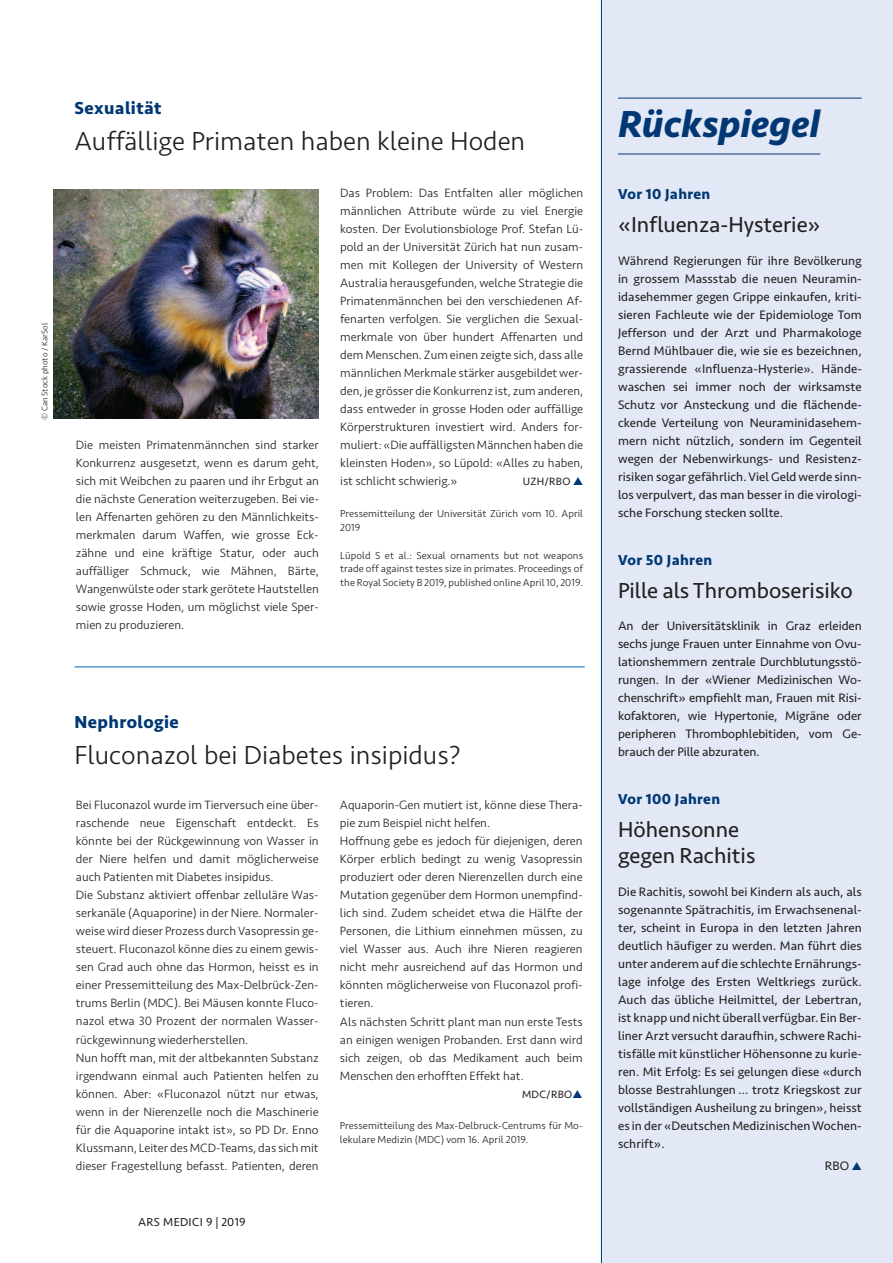
<style>
.page{position:relative;width:893px;height:1263px;background:#fff}
.page>*{position:absolute;margin:0;border:0;box-sizing:border-box;transform-origin:0 0}
.t1{font:italic 700 39px "Seravek";letter-spacing:-.005em;color:#013874}
.t2{font:300 27px "Seravek";color:#231f20}
.t3{font:22.5px/25.5px "Seravek";color:#231f20}
.t4{font:700 18px "Seravek";letter-spacing:.025em;color:#013874}
.t5{font:700 15px "Seravek";letter-spacing:.025em;color:#013874}
.t6{font:12.75px/18px "Seravek";letter-spacing:.005em;color:#231f20;text-align:justify}
.t7{font:300 12.45px/18px "Seravek";color:#231f20;text-align:justify}
.t8{font:12px "Seravek";letter-spacing:.025em;color:#231f20}
.t9{font:10.95px "Seravek";letter-spacing:.025em;color:#231f20}
.t10{font:300 10.5px/13.8px "Seravek";letter-spacing:.005em;color:#231f20}
.t11{font:300 8.4px "Seravek";letter-spacing:.005em;color:#231f20}
.s1{color:#013874}
</style>
<div class="page">
<div style="left:601px;top:0;width:292px;height:1263px;background:#e2e8f5"></div>
<hr style="left:618px;top:98px;width:244px;height:1px;background:#013874">
<hr style="left:618px;top:154px;width:202px;height:1px;background:#013874">
<hr style="left:74px;top:666px;width:511px;height:1px;background:#0166b3">
<img style="left:53px;top:189px;width:266px;height:229px">
<p class="t11" style="left:40px;top:420px;width:99px;rotate:-90deg">© Can Stock photo / KarSol</p>
<h3 class="t4" style="left:74px;top:94px;width:89px">Sexualität</h3>
<h2 class="t2" style="left:74px;top:125px;width:452px">Auffällige Primaten haben kleine Hoden</h2>
<p class="t7" style="left:76px;top:436px;width:245px">Die meisten Primatenmännchen sind starker Konkurrenz ausgesetzt, wenn es darum geht, sich mit Weibchen zu paaren und ihr Erbgut an die nächste Generation weiterzugeben. Bei vie&shy;len Affenarten gehören zu den Männlichkeits&shy;merkmalen darum Waffen, wie grosse Eck&shy;zähne und eine kräftige Statur, oder auch auffälliger Schmuck, wie Mähnen, Bärte, Wangenwülste oder stark gerötete Hautstellen sowie grosse Hoden, um möglichst viele Sper&shy;mien zu produzieren.</p>
<p class="t7" style="left:340px;top:184px;width:244px">Das Problem: Das Entfalten aller möglichen männlichen Attribute würde zu viel Energie kosten. Der Evolutionsbiologe Prof. Stefan Lü&shy;pold an der Universität Zürich hat nun zusam&shy;men mit Kollegen der University of Western Australia herausgefunden, welche Strategie die Primatenmännchen bei den verschiedenen Af&shy;fenarten verfolgen. Sie verglichen die Sexual&shy;merkmale von über hundert Affenarten und dem Menschen. Zum einen zeigte sich, dass alle männlichen Merkmale stärker ausgebildet wer&shy;den, je grösser die Konkurrenz ist, zum anderen, dass entweder in grosse Hoden oder auffällige Körperstrukturen investiert wird. Anders for&shy;muliert: «Die auffälligsten Männchen haben die kleinsten Hoden», so Lüpold: «Alles zu haben, ist schlicht schwierig.»</p>
<p class="t9" style="left:523px;top:473px;width:62px">UZH/RBO <span class="s1">▲</span></p>
<p class="t10" style="left:340px;top:507px;width:244px">Pressemitteilung der Universität Zürich vom 10. April<br>2019</p>
<p class="t10" style="left:340px;top:548px;width:244px;text-align:justify">Lüpold S et al.: Sexual ornaments but not weapons trade off against testes size in primates. Proceedings of the Royal Society B 2019, published online April 10, 2019.</p>
<h3 class="t4" style="left:74px;top:708px;width:106px">Nephrologie</h3>
<h2 class="t2" style="left:74px;top:739px;width:388px">Fluconazol bei Diabetes insipidus?</h2>
<p class="t7" style="left:76px;top:796px;width:244px;text-align:left">Bei Fluconazol wurde im Tierversuch eine über&shy;raschende neue Eigenschaft entdeckt. Es könnte bei der Rückgewinnung von Wasser in der Niere helfen und damit möglicherweise auch Patienten mit Diabetes insipidus.<br>Die Substanz aktiviert offenbar zelluläre Was&shy;serkanäle (Aquaporine) in der Niere. Normaler&shy;weise wird dieser Prozess durchVasopressin ge&shy;steuert. Fluconazol könne dies zu einem gewis&shy;sen Grad auch ohne das Hormon, heisst es in einer Pressemitteilung des Max-Delbrück-Zen&shy;trums Berlin (MDC). Bei Mäusen konnte Fluco&shy;nazol etwa 30 Prozent der normalen Wasser&shy;rückgewinnung wiederherstellen.<br>Nun hofft man, mit der altbekannten Substanz irgendwann einmal auch Patienten helfen zu können. Aber: «Fluconazol nützt nur etwas, wenn in der Nierenzelle noch die Maschinerie für die Aquaporine intakt ist», so PD Dr. Enno Klussmann, Leiter des MCD-Teams, das sich mit dieser Fragestellung befasst. Patienten, deren</p>
<p class="t7" style="left:340px;top:796px;width:244px;text-align:left">Aquaporin-Gen mutiert ist, könne diese Thera&shy;pie zum Beispiel nicht helfen.<br>Hoffnung gebe es jedoch für diejenigen, deren Körper erblich bedingt zu wenig Vasopressin produziert oder deren Nierenzellen durch eine Mutation gegenüber dem Hormon unempfind&shy;lich sind. Zudem scheidet etwa die Hälfte der Personen, die Lithium einnehmen müssen, zu viel Wasser aus. Auch ihre Nieren reagieren nicht mehr ausreichend auf das Hormon und könnten möglicherweise von Fluconazol profi&shy;tieren.<br>Als nächsten Schritt plant man nun erste Tests an einigen wenigen Probanden. Erst dann wird sich zeigen, ob das Medikament auch beim Menschen den erhofften Effekt hat.</p>
<p class="t9" style="left:522px;top:1085px;width:62px">MDC/RBO<span class="s1">▲</span></p>
<p class="t10" style="left:340px;top:1119px;width:244px">Pressemitteilung des Max-Delbruck-Centrums für Mo&shy;lekulare Medizin (MDC) vom 16. April 2019.</p>
<p class="t8" style="left:138px;top:1213px;width:109px">ARS MEDICI 9 | 2019</p>
<h1 class="t1" style="left:618px;top:91px;width:204px">Rückspiegel</h1>
<p class="t5" style="left:618px;top:182px;width:94px">Vor 10 Jahren</p>
<h3 class="t3" style="left:618px;top:212px;width:204px">«Influenza-Hysterie»</h3>
<p class="t6" style="left:618px;top:251px;width:245px">Während Regierungen für ihre Bevölkerung in grossem Massstab die neuen Neuramin&shy;idasehemmer gegen Grippe einkaufen, kriti&shy;sieren Fachleute wie der Epidemiologe Tom Jefferson und der Arzt und Pharmakologe Bernd Mühlbauer die, wie sie es bezeichnen, grassierende «Influenza-Hysterie». Hände&shy;waschen sei immer noch der wirksamste Schutz vor Ansteckung und die flächende&shy;ckende Verteilung von Neuraminidasehem&shy;mern nicht nützlich, sondern im Gegenteil wegen der Nebenwirkungs- und Resistenz&shy;risiken sogar gefährlich.Viel Geld werde sinn&shy;los verpulvert, das man besser in die virologi&shy;sche Forschung stecken sollte.</p>
<p class="t5" style="left:618px;top:548px;width:96px">Vor 50 Jahren</p>
<h3 class="t3" style="left:618px;top:577px;width:236px">Pille als Thromboserisiko</h3>
<p class="t6" style="left:618px;top:617px;width:245px">An der Universitätsklinik in Graz erleiden sechs junge Frauen unter Einnahme von Ovu&shy;lationshemmern zentrale Durchblutungsstö&shy;rungen. In der «Wiener Medizinischen Wo&shy;chenschrift» empfiehlt man, Frauen mit Risi&shy;kofaktoren, wie Hypertonie, Migräne oder peripheren Thrombophlebitiden, vom Ge&shy;brauch der Pille abzuraten.</p>
<p class="t5" style="left:618px;top:787px;width:104px">Vor 100 Jahren</p>
<h3 class="t3" style="left:618px;top:817px;width:139px">Höhensonne gegen Rachitis</h3>
<p class="t6" style="left:618px;top:882px;width:245px">Die Rachitis, sowohl bei Kindern als auch, als sogenannte Spätrachitis, im Erwachsenenal&shy;ter, scheint in Europa in den letzten Jahren deutlich häufiger zu werden. Man führt dies unter anderem auf die schlechte Ernährungs&shy;lage infolge des Ersten Weltkriegs zurück.<br>Auch das übliche Heilmittel, der Lebertran, ist knapp und nicht überall verfügbar. Ein Ber&shy;liner Arzt versucht daraufhin, schwere Rachi&shy;tisfälle mit künstlicher Höhensonne zu kurie&shy;ren. Mit Erfolg: Es sei gelungen diese «durch blosse Bestrahlungen ... trotz Kriegskost zur vollständigen Ausheilung zu bringen», heisst es in der «Deutschen MedizinischenWochen&shy;schrift».</p>
<p class="t6" style="left:825px;top:1156px;width:38px">RBO <span class="s1">▲</span></p>
</div>
